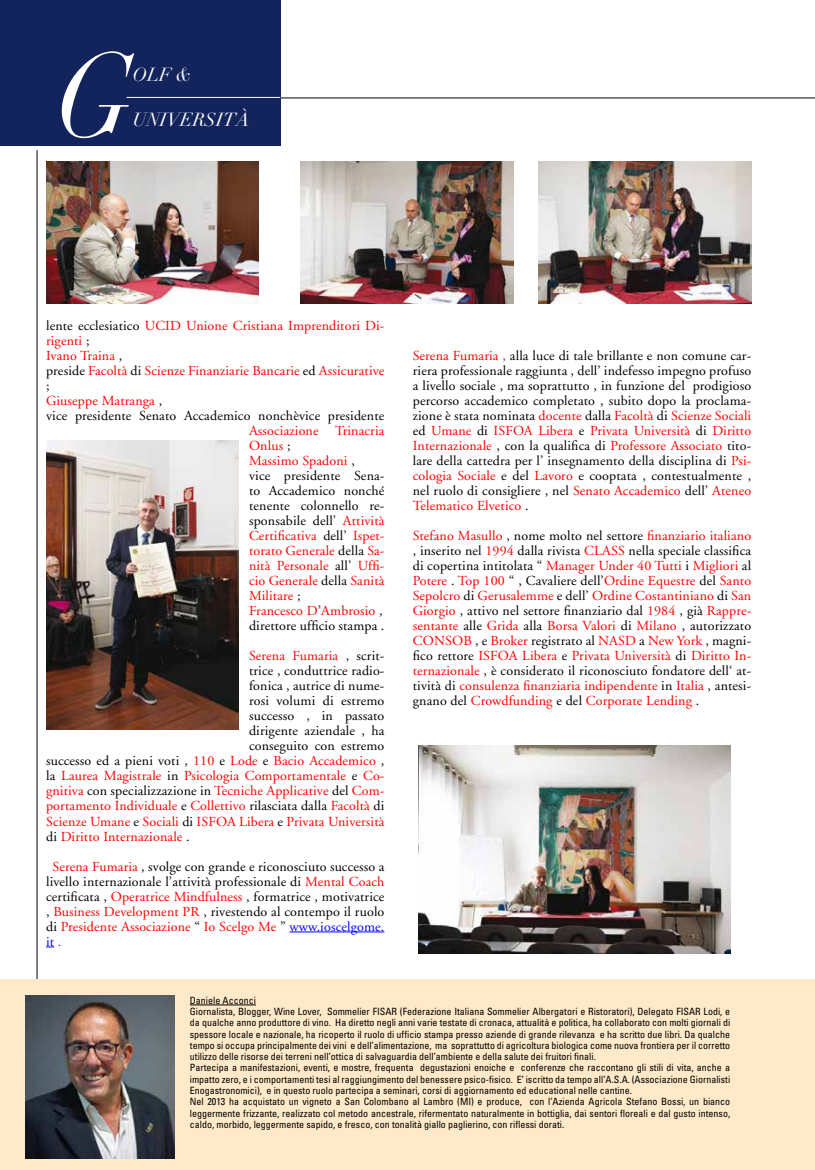
<style>
.page{position:relative;width:815px;height:1170px;background:#fff}
.page>*{position:absolute;margin:0;border:0;box-sizing:border-box;transform-origin:0 0}
.t1{font:italic 116.5px "Didot LH";color:#fff;scale:.83 1}
.t2{font:italic 18.62px "Didot LH";color:#fff}
.t3{font:13.75px/15px "Adobe Garamond";letter-spacing:.01em;color:#f00}
.t4{font:13.75px/15px "Adobe Garamond";letter-spacing:.01em;color:#000;text-align:justify}
.t5{font:condensed 10px/11.2px "Univers LT Std";color:#000}
.s1{color:#000}
.s2{color:#f00}
.s3{color:#00f}
.s4{color:#1f497d}
</style>
<div class="page">
<hr style="left:107px;top:97px;width:708px;height:1px;background:#000">
<hr style="left:37px;top:150px;width:1px;height:948px;background:#000">
<img style="left:46px;top:441px;width:192px;height:288px">
<img style="left:418px;top:745px;width:312px;height:208px">
<img style="left:46px;top:161px;width:213px;height:142px">
<img style="left:301px;top:161px;width:212px;height:142px">
<img style="left:539px;top:161px;width:212px;height:142px">
<hr style="left:290px;top:931px;width:94px;height:1px;background:#00f">
<div style="left:0;top:0;width:280px;height:146px;background:#13235b"></div>
<hr style="left:126px;top:97px;width:154px;height:1px;background:#fff">
<div style="left:0;top:979px;width:815px;height:190px;background:#fee9c8"></div>
<hr style="left:190px;top:1004px;width:66px;height:1px;background:#000">
<img style="left:25px;top:995px;width:150px;height:163px">
<h1 class="t1" style="left:44px;top:27px;width:151px">G</h1>
<h2 class="t2" style="left:133px;top:63px;width:60px">OLF &amp;</h2>
<h2 class="t2" style="left:133px;top:108px;width:118px">UNIVERSITÀ</h2>
<p class="t3" style="left:46px;top:318px;width:340px"><span class="s1">lente ecclesiatico</span> UCID Unione Cristiana Imprenditori Di&shy;rigenti <span class="s1">;<br></span>Ivano Traina <span class="s1">,<br>preside</span> Facoltà <span class="s1">di</span> Scienze Finanziarie Bancarie <span class="s1">ed</span> Assicurative <span class="s1">;<br></span>Giuseppe Matranga <span class="s1">,<br>vice presidente Senato Accademico nonchèvice presidente</span></p>
<p class="t3" style="left:249px;top:424px;width:137px">Associazione Trinacria<br>Onlus <span class="s1">;<br></span>Massimo Spadoni <span class="s1">,<br>vice presidente Sena&shy;to Accademico nonché tenente colonnello re&shy;sponsabile dell’</span> Attività<br>Certificativa <span class="s1">dell’</span> Ispet&shy;torato Generale <span class="s1">della</span> Sa&shy;nità Personale <span class="s1">all’</span> Uffi&shy;cio Generale <span class="s1">della</span> Sanità<br>Militare <span class="s1">;<br></span>Francesco D<span class="s1">’</span>Ambrosio <span class="s1">, direttore ufficio stampa .</span></p>
<p class="t3" style="left:249px;top:649px;width:137px">Serena Fumaria <span class="s1">, scrit-</span></p>
<p class="t4" style="left:249px;top:663px;width:137px">trice , conduttrice radio-</p>
<p class="t4" style="left:249px;top:678px;width:137px">fonica , autrice di nume-</p>
<p class="t4" style="left:249px;top:693px;width:137px">rosi volumi di estremo</p>
<p class="t4" style="left:249px;top:708px;width:137px">successo , in passato</p>
<p class="t4" style="left:249px;top:724px;width:137px">dirigente aziendale , ha</p>
<p class="t4" style="left:249px;top:739px;width:137px">conseguito con estremo</p>
<p class="t4" style="left:46px;top:754px;width:340px">successo ed a pieni voti , <span class="s2">110</span> e <span class="s2">Lode</span> e <span class="s2">Bacio Accademico</span> ,</p>
<p class="t3" style="left:46px;top:769px;width:340px"><span class="s1">la</span> Laurea Magistrale <span class="s1">in</span> Psicologia Comportamentale <span class="s1">e</span> Co-</p>
<p class="t3" style="left:46px;top:783px;width:340px">gnitiva <span class="s1">con specializzazione in</span> Tecniche Applicative <span class="s1">del</span> Com-</p>
<p class="t3" style="left:46px;top:798px;width:340px">portamento Individuale <span class="s1">e</span> Collettivo <span class="s1">rilasciata dalla</span> Facoltà <span class="s1">di</span></p>
<p class="t3" style="left:46px;top:813px;width:340px">Scienze Umane <span class="s1">e</span> Sociali <span class="s1">di</span> ISFOA Libera <span class="s1">e</span> Privata Università</p>
<p class="t3" style="left:46px;top:829px;width:145px"><span class="s1">di</span> Diritto Internazionale <span class="s1">.</span></p>
<p class="t4" style="left:46px;top:859px;width:340px;text-indent:7px"><span class="s2">Serena Fumaria</span> , svolge con grande e riconosciuto successo a livello internazionale l’attività professionale di <span class="s2">Mental Coach </span>certificata , <span class="s2">Operatrice Mindfulness</span> , formatrice , motivatrice , <span class="s2">Business Development PR</span> , rivestendo al contempo il ruolo di <span class="s2">Presidente Associazione</span> “ <span class="s2">Io Scelgo Me</span> ” <span class="s3">www.ioscelgome. it</span> <span class="s4">.</span></p>
<p class="t4" style="left:413px;top:349px;width:340px"><span class="s2">Serena Fumaria</span> <span class="s4">,</span> alla luce di tale brillante e non comune car&shy;riera professionale raggiunta , dell’ indefesso impegno profuso a livello sociale , ma soprattutto , in funzione del prodigioso percorso accademico completato , subito dopo la proclama&shy;zione è stata nominata <span class="s2">docente</span> dalla <span class="s2">Facoltà</span> di <span class="s2">Scienze Sociali </span>ed <span class="s2">Umane</span> di <span class="s2">ISFOA Libera</span> e <span class="s2">Privata Università</span> di <span class="s2">Diritto Internazionale</span> , con la qualifica di <span class="s2">Professore Associato</span> tito&shy;lare della cattedra per l’ insegnamento della disciplina di <span class="s2">Psi&shy;cologia Sociale</span> e del <span class="s2">Lavoro</span> e cooptata , contestualmente , nel ruolo di consigliere , nel <span class="s2">Senato Accademico</span> dell’ <span class="s2">Ateneo Telematico Elvetico</span> .</p>
<p class="t3" style="left:413px;top:529px;width:340px;text-align:justify">Stefano Masullo <span class="s1">, nome molto nel settore</span> finanziario italiano <span class="s1">, inserito nel</span> 1994 <span class="s1">dalla rivista</span> CLASS <span class="s1">nella speciale classifica di copertina intitolata “</span> Manager Under 40 Tutti <span class="s1">i</span> Migliori <span class="s1">al </span>Potere <span class="s1">.</span> Top 100 <span class="s1">“ , Cavaliere dell’</span>Ordine Equestre <span class="s1">del</span> Santo Sepolcro <span class="s1">di</span> Gerusalemme <span class="s1">e dell’</span> Ordine Costantiniano <span class="s1">di</span> San Giorgio <span class="s1">, attivo nel settore finanziario dal</span> 1984 <span class="s1">, già</span> Rappre&shy;sentante <span class="s1">alle</span> Grida <span class="s1">alla</span> Borsa Valori <span class="s1">di</span> Milano <span class="s1">, autorizzato </span>CONSOB <span class="s1">, e</span> Broker <span class="s1">registrato al</span> NASD <span class="s1">a</span> New York <span class="s1">, magni&shy;fico rettore</span> ISFOA Libera <span class="s1">e</span> Privata Università <span class="s1">di</span> Diritto In&shy;ternazionale <span class="s1">, è considerato il riconosciuto fondatore dell‘ at&shy;tività di</span> consulenza finanziaria indipendente <span class="s1">in</span> Italia <span class="s1">, antesi&shy;gnano del</span> Crowdfunding <span class="s1">e del</span> Corporate Lending <span class="s1">.</span></p>
<p class="t5" style="left:190px;top:994px;width:542px">Daniele Acconci<br>Giornalista, Blogger, Wine Lover, Sommelier FISAR (Federazione Italiana Sommelier Albergatori e Ristoratori), Delegato FISAR Lodi, e da qualche anno produttore di vino. Ha diretto negli anni varie testate di cronaca, attualità e politica, ha collaborato con molti giornali di spessore locale e nazionale, ha ricoperto il ruolo di ufficio stampa presso aziende di grande rilevanza e ha scritto due libri. Da qualche tempo si occupa principalmente dei vini e dell’alimentazione, ma soprattutto di agricoltura biologica come nuova frontiera per il corretto utilizzo delle risorse dei terreni nell’ottica di salvaguardia dell’ambiente e della salute dei fruitori finali.<br>Partecipa a manifestazioni, eventi, e mostre, frequenta degustazioni enoiche e conferenze che raccontano gli stili di vita, anche a impatto zero, e i comportamenti tesi al raggiungimento del benessere psico-fisico. E’ iscritto da tempo all’A.S.A. (Associazione Giornalisti Enogastronomici), e in questo ruolo partecipa a seminari, corsi di aggiornamento ed educational nelle cantine.<br>Nel 2013 ha acquistato un vigneto a San Colombano al Lambro (MI) e produce, con l’Azienda Agricola Stefano Bossi, un bianco leggermente frizzante, realizzato col metodo ancestrale, rifermentato naturalmente in bottiglia, dai sentori floreali e dal gusto intenso, caldo, morbido, leggermente sapido, e fresco, con tonalità giallo paglierino, con riflessi dorati.</p>
</div>
